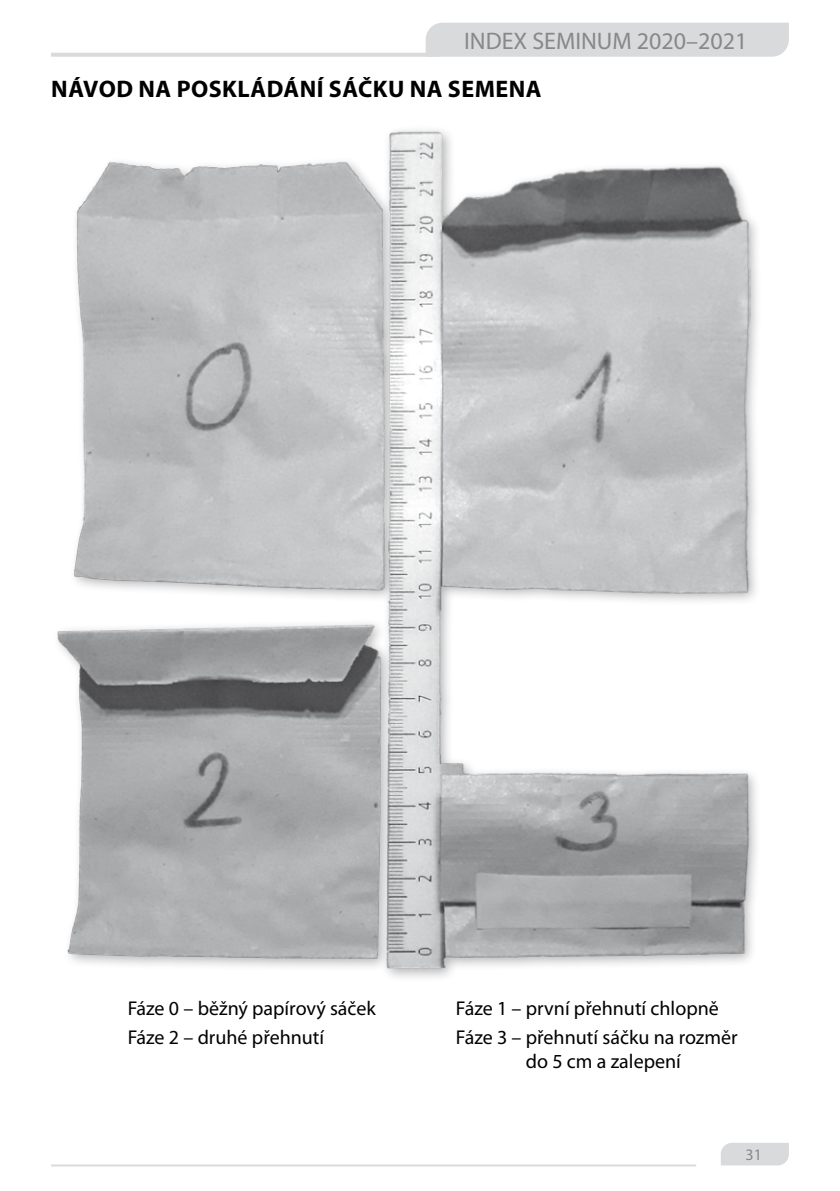
<style>
.page{position:relative;width:840px;height:1191px;background:#fff}
.page>*{position:absolute;margin:0;border:0;box-sizing:border-box;transform-origin:0 0}
.t1{font:700 24px "Myriad Pro";letter-spacing:.02em;color:#000}
.t2{font:24px "Myriad Pro";color:#87888a}
.t3{font:20px/29.6px "Myriad Pro";color:#000}
.t4{font:16px "Myriad Pro";color:#87888a}
</style>
<div class="page">
<svg style="left:721px;top:1143px;width:67px;height:22px"></svg>
<div style="left:425px;top:23px;width:363px;height:34px;background:#d9dadb"></div>
<hr style="left:51px;top:53px;width:387px;height:4px;background:#d9dadb">
<hr style="left:51px;top:1164px;width:644px;height:2px;background:#d9dadb">
<div style="left:52px;top:125px;width:710px;height:857px;background:#000;opacity:.3"></div>
<img style="left:57px;top:130px;width:692px;height:838px">
<p class="t2" style="left:464px;top:26px;width:284px">INDEX SEMINUM 2020–2021</p>
<p class="t1" style="left:51px;top:74px;width:491px">NÁVOD NA POSKLÁDÁNÍ SÁČKU NA SEMENA</p>
<p class="t3" style="left:128px;top:992px;width:249px">Fáze 0 – běžný papírový sáček<br>Fáze 2 – druhé přehnutí</p>
<p class="t3" style="left:455px;top:992px;width:283px">Fáze 1 – první přehnutí chlopně<br>Fáze 3 – přehnutí sáčku na rozměr</p>
<p class="t3" style="left:525px;top:1046px;width:156px">do 5 cm a zalepení</p>
<p class="t4" style="left:745px;top:1144px;width:18px">31</p>
</div>
